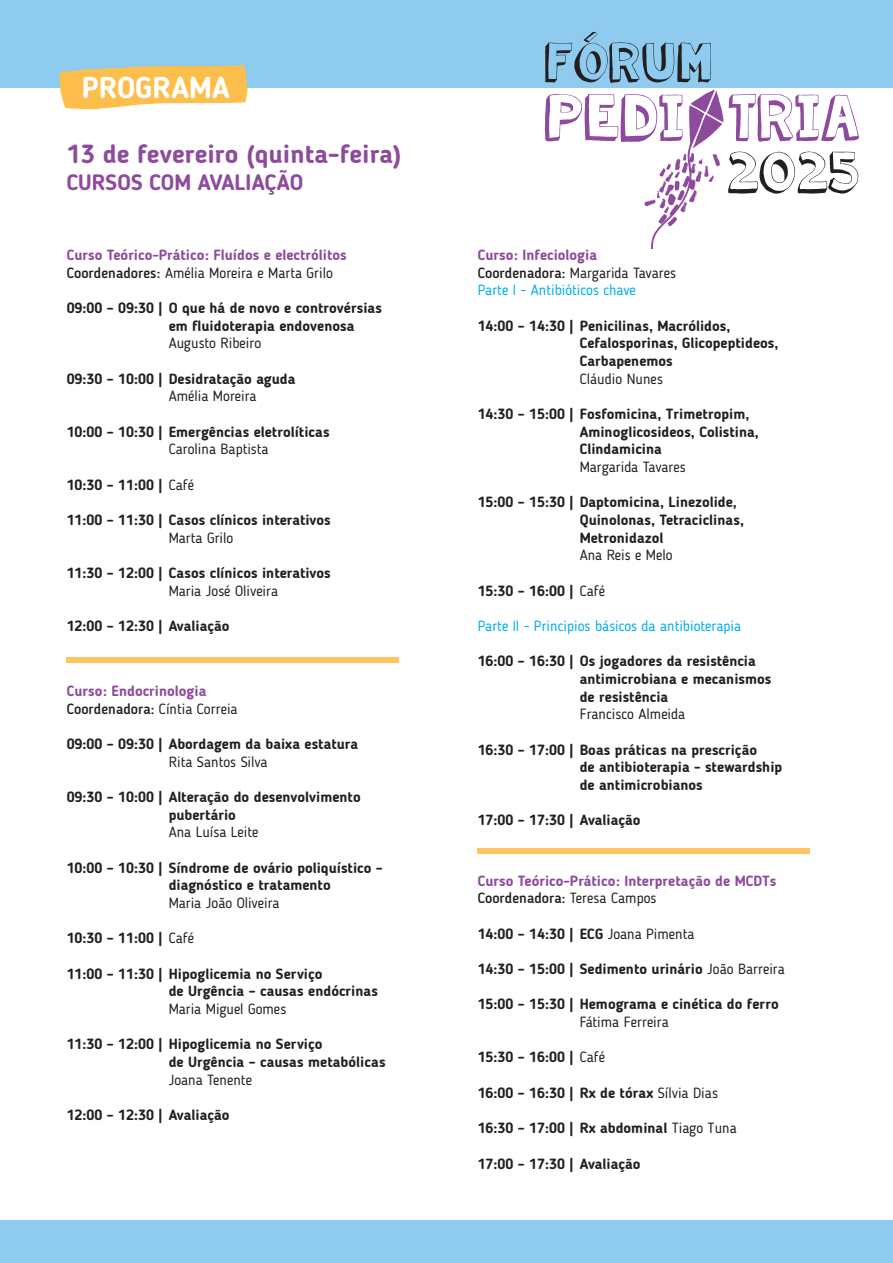
<style>
.page{position:relative;width:893px;height:1263px;background:#fff}
.page>*{position:absolute;margin:0;border:0;box-sizing:border-box;transform-origin:0 0}
.t1{font:700 30px "Blogger Sans";color:#fff}
.t2{font:700 26.1px "Blogger Sans";color:#8e4b9d}
.t3{font:700 22.2px "Blogger Sans";color:#8e4b9d}
.t4{font:700 14.7px "Blogger Sans";color:#231f20}
.t5{font:14.7px "Blogger Sans";color:#231f20}
.t6{font:700 14.7px "Blogger Sans";color:#8e4b9d}
.t7{font:14.7px "Blogger Sans";color:#00aeef}
.t8{font:500 14.7px "Blogger Sans";color:#231f20}
.s1{font-weight:500}
.s2{font-weight:400}
</style>
<div class="page">
<div style="left:0;top:1220px;width:893px;height:43px;background:#8ecbee"></div>
<div style="left:478px;top:848px;width:332px;height:6px;background:#fec45f"></div>
<div style="left:67px;top:657px;width:332px;height:6px;background:#fec45f"></div>
<div style="left:0;top:0;width:893px;height:87px;background:#8ecbee"></div>
<svg style="left:545px;top:32px;width:166px;height:51px"></svg>
<svg style="left:59px;top:65px;width:189px;height:44px"></svg>
<svg style="left:545px;top:89px;width:314px;height:160px"></svg>
<p class="t1" style="left:82px;top:69px;width:149px">PROGRAMA</p>
<p class="t2" style="left:67px;top:139px;width:336px">13 de fevereiro (quinta-feira)</p>
<p class="t3" style="left:67px;top:169px;width:238px">CURSOS COM AVALIAÇÃO</p>
<p class="t6" style="left:67px;top:246px;width:282px">Curso Teórico-Prático: Fluídos e electrólitos</p>
<p class="t5" style="left:67px;top:264px;width:268px"><span class="s1">Coordenadores:</span> Amélia Moreira e Marta Grilo</p>
<p class="t4" style="left:67px;top:299px;width:317px">09:00 – 09:30 | O que há de novo e controvérsias</p>
<p class="t4" style="left:169px;top:317px;width:187px">em fluidoterapia endovenosa</p>
<p class="t5" style="left:169px;top:334px;width:94px">Augusto Ribeiro</p>
<p class="t4" style="left:67px;top:370px;width:230px">09:30 – 10:00 | Desidratação aguda</p>
<p class="t5" style="left:169px;top:387px;width:90px">Amélia Moreira</p>
<p class="t4" style="left:67px;top:423px;width:265px">10:00 – 10:30 | Emergências eletrolíticas</p>
<p class="t5" style="left:169px;top:440px;width:101px">Carolina Baptista</p>
<p class="t4" style="left:67px;top:476px;width:129px">10:30 – 11:00 | <span class="s2">Café</span></p>
<p class="t4" style="left:67px;top:511px;width:266px">11:00 – 11:30 | Casos clínicos interativos</p>
<p class="t5" style="left:169px;top:529px;width:66px">Marta Grilo</p>
<p class="t4" style="left:67px;top:564px;width:266px">11:30 – 12:00 | Casos clínicos interativos</p>
<p class="t5" style="left:169px;top:582px;width:111px">Maria José Oliveira</p>
<p class="t4" style="left:67px;top:617px;width:164px">12:00 – 12:30 | Avaliação</p>
<p class="t6" style="left:67px;top:682px;width:141px">Curso: Endocrinologia</p>
<p class="t8" style="left:67px;top:699px;width:173px">Coordenadora: <span class="s2">Cíntia Correia</span></p>
<p class="t4" style="left:67px;top:735px;width:293px">09:00 – 09:30 | Abordagem da baixa estatura</p>
<p class="t5" style="left:169px;top:753px;width:101px">Rita Santos Silva</p>
<p class="t4" style="left:67px;top:788px;width:296px">09:30 – 10:00 | Alteração do desenvolvimento</p>
<p class="t4" style="left:169px;top:805px;width:69px">pubertário</p>
<p class="t5" style="left:169px;top:823px;width:91px">Ana Luísa Leite</p>
<p class="t4" style="left:67px;top:858px;width:318px">10:00 – 10:30 | Síndrome de ovário poliquístico –</p>
<p class="t4" style="left:169px;top:876px;width:164px">diagnóstico e tratamento</p>
<p class="t5" style="left:169px;top:894px;width:112px">Maria João Oliveira</p>
<p class="t4" style="left:67px;top:929px;width:129px">10:30 – 11:00 | <span class="s2">Café</span></p>
<p class="t4" style="left:67px;top:964px;width:257px">11:00 – 11:30 | Hipoglicemia no Serviço</p>
<p class="t4" style="left:169px;top:982px;width:211px">de Urgência – causas endócrinas</p>
<p class="t5" style="left:169px;top:1000px;width:119px">Maria Miguel Gomes</p>
<p class="t4" style="left:67px;top:1035px;width:257px">11:30 – 12:00 | Hipoglicemia no Serviço</p>
<p class="t4" style="left:169px;top:1053px;width:218px">de Urgência – causas metabólicas</p>
<p class="t5" style="left:169px;top:1071px;width:85px">Joana Tenente</p>
<p class="t4" style="left:67px;top:1106px;width:164px">12:00 – 12:30 | Avaliação</p>
<p class="t6" style="left:478px;top:246px;width:121px">Curso: Infeciologia</p>
<p class="t5" style="left:478px;top:264px;width:200px"><span class="s1">Coordenadora:</span> Margarida Tavares</p>
<p class="t7" style="left:478px;top:281px;width:160px">Parte I - Antibióticos chave</p>
<p class="t4" style="left:478px;top:317px;width:254px">14:00 – 14:30 | Penicilinas, Macrólidos,</p>
<p class="t4" style="left:580px;top:334px;width:200px">Cefalosporinas, Glicopeptideos,</p>
<p class="t4" style="left:580px;top:352px;width:95px">Carbapenemos</p>
<p class="t5" style="left:580px;top:370px;width:85px">Cláudio Nunes</p>
<p class="t4" style="left:478px;top:405px;width:273px">14:30 – 15:00 | Fosfomicina, Trimetropim,</p>
<p class="t4" style="left:580px;top:423px;width:181px">Aminoglicosideos, Colistina,</p>
<p class="t4" style="left:580px;top:440px;width:84px">Clindamicina</p>
<p class="t5" style="left:580px;top:458px;width:108px">Margarida Tavares</p>
<p class="t4" style="left:478px;top:493px;width:261px">15:00 – 15:30 | Daptomicina, Linezolide,</p>
<p class="t4" style="left:580px;top:511px;width:166px">Quinolonas, Tetraciclinas,</p>
<p class="t4" style="left:580px;top:529px;width:85px">Metronidazol</p>
<p class="t5" style="left:580px;top:546px;width:94px">Ana Reis e Melo</p>
<p class="t4" style="left:478px;top:582px;width:129px">15:30 – 16:00 | <span class="s2">Café</span></p>
<p class="t7" style="left:478px;top:617px;width:265px">Parte II - Principios básicos da antibioterapia</p>
<p class="t4" style="left:478px;top:652px;width:280px">16:00 – 16:30 | Os jogadores da resistência</p>
<p class="t4" style="left:580px;top:670px;width:193px">antimicrobiana e mecanismos</p>
<p class="t4" style="left:580px;top:688px;width:90px">de resistência</p>
<p class="t5" style="left:580px;top:705px;width:107px">Francisco Almeida</p>
<p class="t4" style="left:478px;top:741px;width:281px">16:30 – 17:00 | Boas práticas na prescrição</p>
<p class="t4" style="left:580px;top:758px;width:204px">de antibioterapia - stewardship</p>
<p class="t4" style="left:580px;top:776px;width:125px">de antimicrobianos</p>
<p class="t4" style="left:478px;top:811px;width:164px">17:00 – 17:30 | Avaliação</p>
<p class="t6" style="left:478px;top:872px;width:300px">Curso Teórico-Prático: Interpretação de MCDTs</p>
<p class="t8" style="left:478px;top:889px;width:180px">Coordenadora: <span class="s2">Teresa Campos</span></p>
<p class="t4" style="left:478px;top:925px;width:218px">14:00 – 14:30 | ECG <span class="s2">Joana Pimenta</span></p>
<p class="t4" style="left:478px;top:960px;width:309px">14:30 – 15:00 | Sedimento urinário <span class="s2">João Barreira</span></p>
<p class="t4" style="left:478px;top:995px;width:303px">15:00 – 15:30 | Hemograma e cinética do ferro</p>
<p class="t5" style="left:580px;top:1013px;width:91px">Fátima Ferreira</p>
<p class="t4" style="left:478px;top:1048px;width:129px">15:30 – 16:00 | <span class="s2">Café</span></p>
<p class="t4" style="left:478px;top:1084px;width:242px">16:00 – 16:30 | Rx de tórax <span class="s2">Sílvia Dias</span></p>
<p class="t4" style="left:478px;top:1119px;width:261px">16:30 – 17:00 | Rx abdominal <span class="s2">Tiago Tuna</span></p>
<p class="t4" style="left:478px;top:1154px;width:164px">17:00 – 17:30 | Avaliação</p>
</div>
